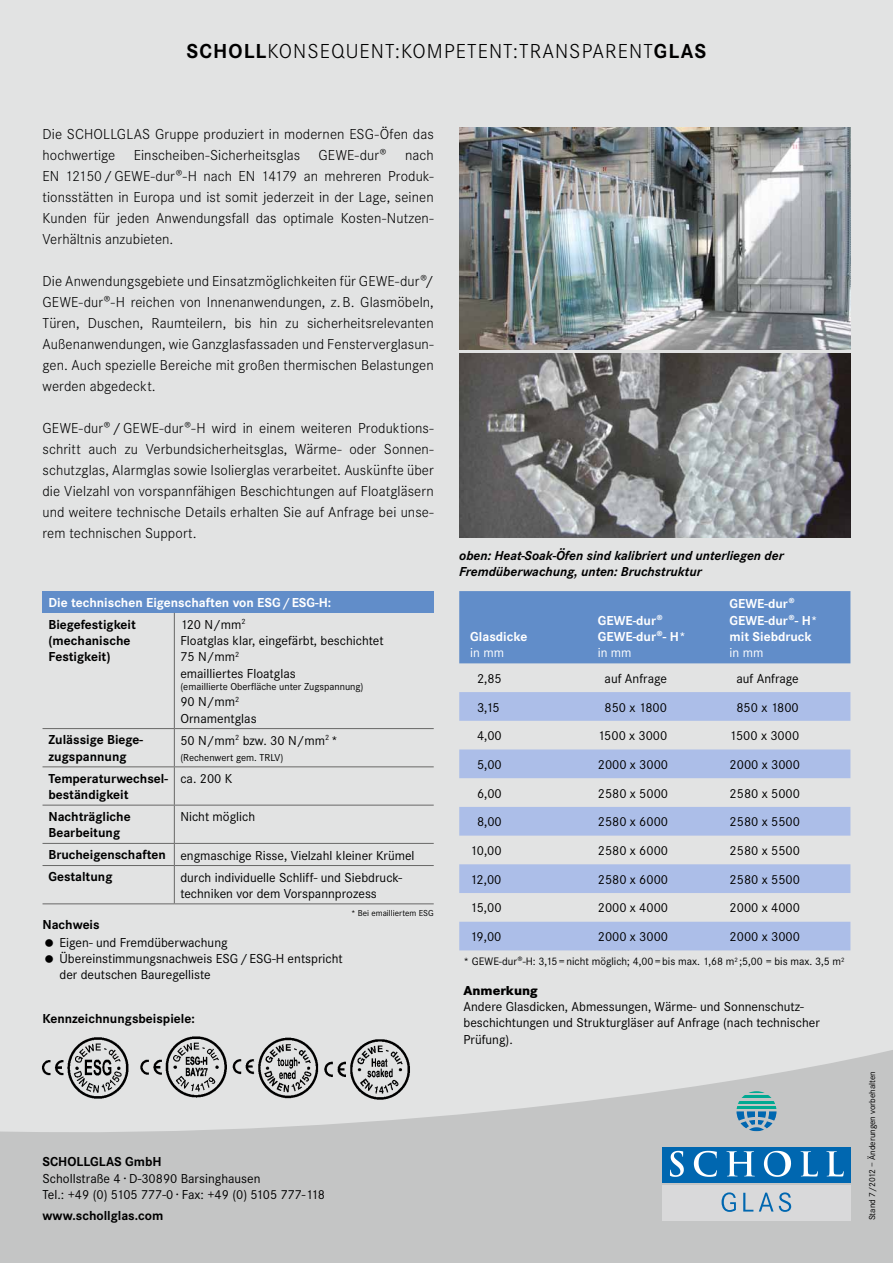
<style>
.page{position:relative;width:893px;height:1263px;background:#e2e3e3}
.page>*{position:absolute;margin:0;border:0;box-sizing:border-box;transform-origin:0 0}
.t1{font:300 21px "Corporate S";letter-spacing:.05em;color:#000}
.t2{font:300 15px/21px "Corporate S";letter-spacing:.005em;color:#000;text-align:justify}
.t3{font:13.5px/16.2px "Corporate S";color:#000}
.t4{font:700 13.5px/16.2px "Corporate S";color:#000}
.t5{font:700 13.5px/16.2px "Corporate S";color:#fff}
.t6{font:italic 700 13.5px/16.2px "Corporate S";color:#000}
.t7{font:13.5px "Corporate S";color:#fff}
.t8{font:800 13.5px "Corporate S";color:#000}
.t9{font:11.25px "Corporate S";color:#000}
.t10{font:10.5px "Corporate S";color:#000}
.t11{font:9px "Corporate S";color:#000}
.s1{font-weight:700}
</style>
<div class="page">
<svg style="left:0;top:1050px;width:893px;height:213px;fill:#c4c5c5"></svg>
<div style="left:662px;top:1184px;width:188px;height:36px;background:#d9d9da"></div>
<svg style="left:736px;top:1111px;width:40px;height:20px"></svg>
<hr style="left:736px;top:1106px;width:40px;height:3px;background:#00a992">
<hr style="left:738px;top:1101px;width:37px;height:2px;background:#00a992">
<hr style="left:741px;top:1096px;width:31px;height:2px;background:#00a992">
<svg style="left:748px;top:1091px;width:17px;height:2px"></svg>
<div style="left:662px;top:1146px;width:188px;height:36px;background:#0067b0"></div>
<svg style="left:694px;top:1151px;width:23px;height:26px"></svg>
<svg style="left:670px;top:1151px;width:14px;height:26px"></svg>
<svg style="left:826px;top:1151px;width:18px;height:25px"></svg>
<svg style="left:800px;top:1151px;width:18px;height:25px"></svg>
<svg style="left:726px;top:1151px;width:29px;height:25px"></svg>
<svg style="left:764px;top:1151px;width:27px;height:26px"></svg>
<svg style="left:721px;top:1192px;width:15px;height:20px"></svg>
<svg style="left:743px;top:1193px;width:10px;height:18px"></svg>
<svg style="left:759px;top:1192px;width:32px;height:20px"></svg>
<div style="left:459px;top:591px;width:391px;height:72px;background:#618dc9"></div>
<svg style="left:459px;top:692px;width:391px;height:258px;fill:#acbee8"></svg>
<div style="left:43px;top:591px;width:391px;height:22px;background:#618dc9"></div>
<hr style="left:43px;top:728px;width:131px;height:1px;background:#686867">
<hr style="left:174px;top:728px;width:260px;height:1px;background:#686867">
<hr style="left:43px;top:766px;width:131px;height:1px;background:#686867">
<hr style="left:174px;top:766px;width:260px;height:1px;background:#686867">
<hr style="left:43px;top:805px;width:131px;height:1px;background:#686867">
<hr style="left:174px;top:805px;width:260px;height:1px;background:#686867">
<hr style="left:43px;top:843px;width:131px;height:1px;background:#686867">
<hr style="left:174px;top:843px;width:260px;height:1px;background:#686867">
<hr style="left:43px;top:865px;width:131px;height:1px;background:#686867">
<hr style="left:174px;top:865px;width:260px;height:1px;background:#686867">
<hr style="left:43px;top:903px;width:131px;height:1px;background:#686867">
<hr style="left:174px;top:903px;width:260px;height:1px;background:#686867">
<hr style="left:174px;top:613px;width:1px;height:115px;background:#686867">
<hr style="left:174px;top:729px;width:1px;height:37px;background:#686867">
<hr style="left:174px;top:767px;width:1px;height:38px;background:#686867">
<hr style="left:174px;top:805px;width:1px;height:38px;background:#686867">
<svg style="left:174px;top:844px;width:1px;height:21px"></svg>
<hr style="left:174px;top:866px;width:1px;height:37px;background:#686867">
<img style="left:459px;top:128px;width:391px;height:221px">
<img style="left:459px;top:353px;width:391px;height:185px">
<img style="left:257px;top:1037px;width:62px;height:65px">
<img style="left:231px;top:1050px;width:26px;height:52px">
<img style="left:70px;top:1037px;width:59px;height:67px">
<img style="left:41px;top:1050px;width:29px;height:54px">
<img style="left:139px;top:1036px;width:90px;height:68px">
<img style="left:324px;top:1050px;width:25px;height:48px">
<img style="left:349px;top:1039px;width:63px;height:61px">
<h1 class="t1" style="left:187px;top:40px;width:521px"><span class="s1">SCHOLL</span>KONSEQUENT:KOMPETENT:TRANSPARENT<span class="s1">GLAS</span></h1>
<p class="t2" style="left:43px;top:124px;width:393px">Die Scho llg las Gruppe produziert in modernen ESG-Öfen das hochwertige Einscheiben-Sicherheitsglas GEWE-dur® nach EN 12150/GEWE-dur®-H nach EN 14179 an mehreren Produk&shy;tionsstätten in Europa und ist somit jederzeit in der Lage, seinen Kunden für jeden Anwendungsfall das optimale Kosten-Nutzen-Verhältnis anzubieten.</p>
<p class="t2" style="left:43px;top:271px;width:393px">Die Anwendungsgebiete und Einsatzmöglichkeiten für GEWE-dur®/ GEWE-dur®-H reichen von Innenanwendungen, z.B. Glasmöbeln, Türen, Duschen, Raumteilern, bis hin zu sicherheitsrelevanten Außenanwendungen, wie Ganzglasfassaden und Fensterverglasun&shy;gen. Auch spezielle Bereiche mit großen thermischen Belastungen werden abgedeckt.</p>
<p class="t2" style="left:43px;top:418px;width:393px">GEWE-dur®/GEWE-dur®-H wird in einem weiteren Produktions&shy;schritt auch zu Verbundsicherheitsglas, Wärme- oder Sonnen&shy;schutzglas, Alarmglas sowie Isolierglas verarbeitet. Auskünfte über die Vielzahl von vorspannfähigen Beschichtungen auf Floatgläsern und weitere technische Details erhalten Sie auf Anfrage bei unse&shy;rem technischen Support.</p>
<p class="t5" style="left:49px;top:594px;width:284px">Die technischen Eigenschaften von ESG/ESG-H:</p>
<p class="t4" style="left:49px;top:616px;width:89px">Biegefestigkeit (mechanische<br>Festigkeit)</p>
<p class="t3" style="left:180px;top:617px;width:205px">120 N/mm<sup>2<br></sup>Floatglas klar, eingefärbt, beschichtet<br>75 N/mm<sup>2<br></sup>emailliertes Floatglas</p>
<p class="t10" style="left:180px;top:681px;width:185px">(emaillierte Oberfläche unter Zugspannung)</p>
<p class="t3" style="left:180px;top:694px;width:78px">90 N/mm<sup>2<br></sup>Ornamentglas</p>
<p class="t4" style="left:49px;top:732px;width:96px">Zulässige Biege&shy;zugspannung</p>
<p class="t3" style="left:180px;top:732px;width:159px">50 N/mm<sup>2</sup> bzw. 30 N/mm<sup>2</sup> *</p>
<p class="t10" style="left:180px;top:752px;width:105px">(Rechenwert gem. TRLV)</p>
<p class="t4" style="left:49px;top:770px;width:121px">Temperaturwechsel&shy;beständigkeit</p>
<p class="t3" style="left:180px;top:771px;width:54px">ca. 200 K</p>
<p class="t4" style="left:49px;top:808px;width:84px">Nachträgliche<br>Bearbeitung</p>
<p class="t3" style="left:180px;top:809px;width:76px">Nicht möglich</p>
<p class="t3" style="left:49px;top:844px;width:368px;line-height:21.8px"><span class="s1">Brucheigenschaften</span> engmaschige Risse, Vielzahl kleiner Krümel<br><span class="s1">Gestaltung</span></p>
<p class="t3" style="left:180px;top:869px;width:223px">durch individuelle Schliff- und Siebdruck&shy;techniken vor dem Vorspannprozess</p>
<p class="t4" style="left:43px;top:917px;width:59px">Nachweis</p>
<p class="t3" style="left:60px;top:934px;width:285px">Eigen- und Fremdüberwachung<br>Übereinstimmungsnachweis ESG/ESG-H entspricht der deutschen Bauregelliste</p>
<p class="t11" style="left:351px;top:908px;width:84px">* Bei emailliertem ESG</p>
<p class="t4" style="left:43px;top:1011px;width:154px">Kennzeichnungsbeispiele:</p>
<p class="t4" style="left:43px;top:1154px;width:121px">SCHOLLGLAS GmbH</p>
<p class="t3" style="left:43px;top:1170px;width:284px">Schollstraße 4 · D-30890 Barsinghausen<br>Tel.: +49 (0) 5105 777-0 · Fax: +49 (0) 5105 777-118</p>
<p class="t4" style="left:43px;top:1208px;width:122px">www.schollglas.com</p>
<p class="t6" style="left:459px;top:547px;width:326px">oben: Heat-Soak-Öfen sind kalibriert und unterliegen der<br>Fremdüberwachung, unten: Bruchstruktur</p>
<p class="t5" style="left:470px;top:628px;width:59px">Glasdicke</p>
<p class="t7" style="left:470px;top:645px;width:35px">in mm</p>
<p class="t5" style="left:598px;top:612px;width:89px">GEWE-dur®<br>GEWE-dur®- H*</p>
<p class="t7" style="left:598px;top:645px;width:35px">in mm</p>
<p class="t5" style="left:730px;top:596px;width:89px">GEWE-dur®<br>GEWE-dur®- H* mit Siebdruck</p>
<p class="t7" style="left:730px;top:645px;width:35px">in mm</p>
<p class="t3" style="left:477px;top:670px;width:26px">2,85</p>
<p class="t3" style="left:605px;top:670px;width:64px">auf Anfrage</p>
<p class="t3" style="left:736px;top:670px;width:64px">auf Anfrage</p>
<p class="t3" style="left:477px;top:699px;width:24px">3,15</p>
<p class="t3" style="left:605px;top:699px;width:64px">850 x 1800</p>
<p class="t3" style="left:736px;top:699px;width:64px">850 x 1800</p>
<p class="t3" style="left:477px;top:728px;width:26px">4,00</p>
<p class="t3" style="left:598px;top:728px;width:71px">1500 x 3000</p>
<p class="t3" style="left:730px;top:728px;width:71px">1500 x 3000</p>
<p class="t3" style="left:477px;top:756px;width:26px">5,00</p>
<p class="t3" style="left:598px;top:756px;width:72px">2000 x 3000</p>
<p class="t3" style="left:730px;top:756px;width:72px">2000 x 3000</p>
<p class="t3" style="left:477px;top:785px;width:26px">6,00</p>
<p class="t3" style="left:598px;top:785px;width:72px">2580 x 5000</p>
<p class="t3" style="left:730px;top:785px;width:72px">2580 x 5000</p>
<p class="t3" style="left:477px;top:814px;width:26px">8,00</p>
<p class="t3" style="left:598px;top:814px;width:72px">2580 x 6000</p>
<p class="t3" style="left:730px;top:814px;width:72px">2580 x 5500</p>
<p class="t3" style="left:470px;top:843px;width:33px">10,00</p>
<p class="t3" style="left:598px;top:843px;width:72px">2580 x 6000</p>
<p class="t3" style="left:730px;top:843px;width:72px">2580 x 5500</p>
<p class="t3" style="left:470px;top:871px;width:33px">12,00</p>
<p class="t3" style="left:598px;top:871px;width:72px">2580 x 6000</p>
<p class="t3" style="left:730px;top:871px;width:72px">2580 x 5500</p>
<p class="t3" style="left:470px;top:900px;width:33px">15,00</p>
<p class="t3" style="left:598px;top:900px;width:72px">2000 x 4000</p>
<p class="t3" style="left:730px;top:900px;width:72px">2000 x 4000</p>
<p class="t3" style="left:470px;top:929px;width:33px">19,00</p>
<p class="t3" style="left:598px;top:929px;width:72px">2000 x 3000</p>
<p class="t3" style="left:730px;top:929px;width:72px">2000 x 3000</p>
<p class="t9" style="left:463px;top:955px;width:383px">* GEWE-dur®-H: 3,15=nicht möglich; 4,00=bis max. 1,68 m<sup>2</sup> ;5,00 = bis max. 3,5 m<sup>2</sup></p>
<p class="t8" style="left:463px;top:982px;width:76px">Anmerkung</p>
<p class="t3" style="left:463px;top:999px;width:358px">Andere Glasdicken, Abmessungen, Wärme- und Sonnenschutz&shy;beschichtungen und Strukturgläser auf Anfrage (nach technischer<br>Prüfung).</p>
<p class="t11" style="left:867px;top:1220px;width:151px;rotate:-90deg">Stand 7/2012 – Änderungen vorbehalten</p>
</div>
